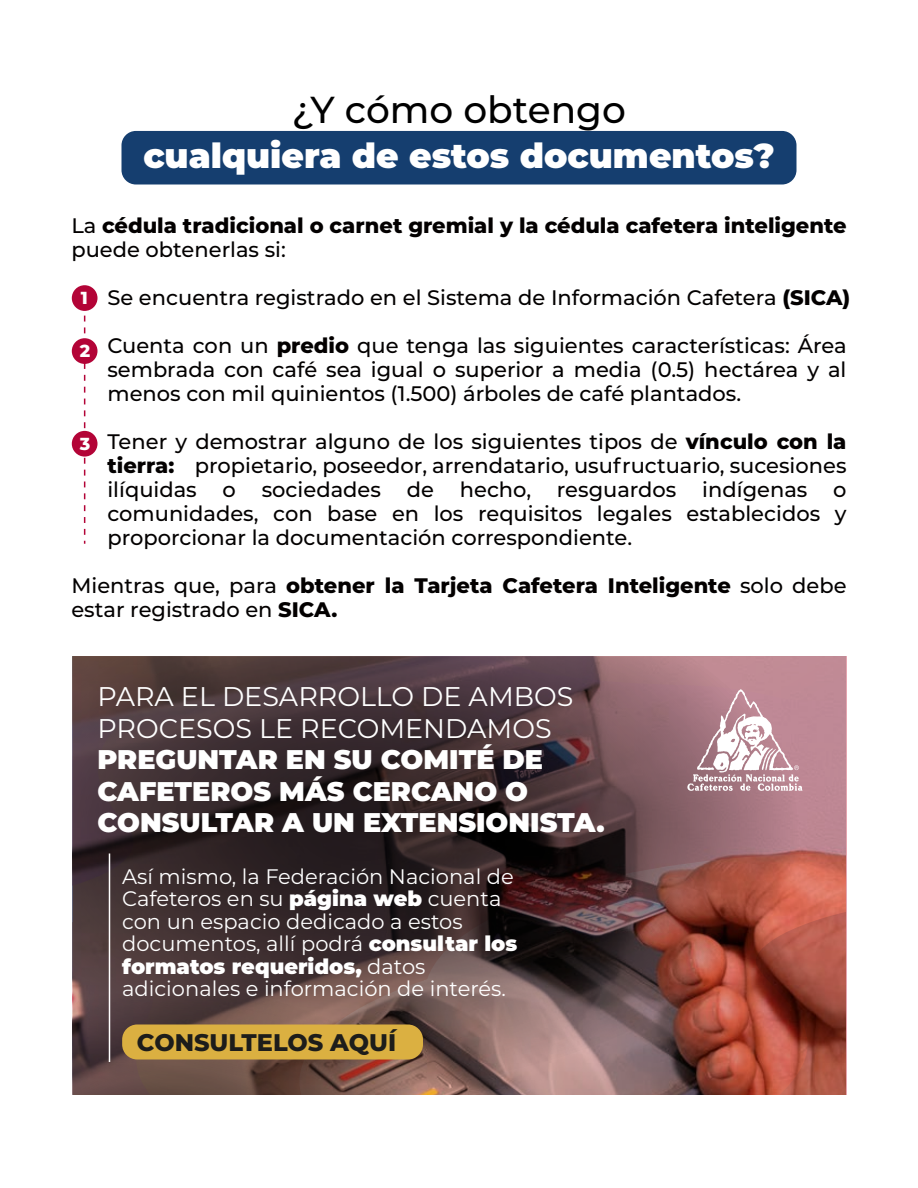
<style>
.page{position:relative;width:918px;height:1188px;background:#fff}
.page>*{position:absolute;margin:0;border:0;box-sizing:border-box;transform-origin:0 0}
.t1{font:500 37.5px "Montserrat";color:#000}
.t2{font:900 34.5px "Montserrat";color:#fff}
.t3{font:900 27px/31.5px "Montserrat";color:#fff}
.t4{font:27px/31.5px "Montserrat";color:#fff}
.t5{font:800 24px "Montserrat";color:#1d1d1b}
.t6{font:500 21px/24px "Montserrat";color:#030000;text-align:justify}
.t7{font:21px/22.5px "Montserrat";color:#fff}
.t8{font:800 21px/24px "Montserrat";color:#030000}
.t9{font:800 17.4px "Montserrat";color:#fff}
.s1{font-weight:500}
.s2{font-weight:800}
.s3{font-weight:900}
</style>
<div class="page">
<svg style="left:73px;top:657px;width:773px;height:283px;background:#463337"></svg>
<svg style="left:72px;top:656px;width:197px;height:230px;background:#413133"></svg>
<svg style="left:72px;top:922px;width:348px;height:173px;background:#523e3c"></svg>
<svg style="left:299px;top:940px;width:126px;height:155px;background:#6b4e48"></svg>
<svg style="left:425px;top:853px;width:178px;height:242px;background:#604847"></svg>
<img style="left:603px;top:853px;width:243px;height:242px">
<div style="left:122px;top:131px;width:675px;height:53px;background:#153e6f;border-radius:14px"></div>
<div style="left:122px;top:1024px;width:301px;height:35px;background:#dbb041;border-radius:15px"></div>
<svg style="left:465px;top:656px;width:381px;height:135px;background:#8e6a72"></svg>
<hr style="left:109px;top:854px;width:1px;height:208px;background:#fff">
<svg style="left:84px;top:315px;width:1px;height:229px"></svg>
<div style="left:72px;top:285px;width:26px;height:26px;background:#b30437;border-radius:50%"></div>
<div style="left:72px;top:338px;width:26px;height:26px;background:#b30437;border-radius:50%"></div>
<div style="left:72px;top:431px;width:26px;height:26px;background:#b30437;border-radius:50%"></div>
<h1 class="t1" style="left:292px;top:83px;width:336px">¿Y cómo obtengo</h1>
<h2 class="t2" style="left:143px;top:130px;width:633px">cualquiera de estos documentos?</h2>
<p class="t8" style="left:71px;top:212px;width:777px"><span class="s1">La</span> cédula tradicional o carnet gremial y la cédula cafetera inteligente <span class="s1">puede obtenerlas si:</span></p>
<p class="t6" style="left:107px;top:284px;width:744px">Se encuentra registrado en el Sistema de Información Cafetera <span class="s2">(SICA)</span></p>
<p class="t6" style="left:107px;top:332px;width:741px">Cuenta con un <span class="s2">predio</span> que tenga las siguientes características: Área sembrada con café sea igual o superior a media (0.5) hectárea y al menos con mil quinientos (1.500) árboles de café plantados.</p>
<p class="t6" style="left:107px;top:428px;width:741px">Tener y demostrar alguno de los siguientes tipos de <span class="s2">vínculo con la tierra:</span> propietario, poseedor, arrendatario, usufructuario, sucesiones ilíquidas o sociedades de hecho, resguardos indígenas o comunidades, con base en los requisitos legales establecidos y proporcionar la documentación correspondiente.</p>
<p class="t6" style="left:71px;top:572px;width:777px">Mientras que, para <span class="s2">obtener la Tarjeta Cafetera Inteligente</span> solo debe estar registrado en <span class="s2">SICA.</span></p>
<p class="t9" style="left:81px;top:285px;width:9px">1</p>
<p class="t9" style="left:80px;top:338px;width:12px">2</p>
<p class="t9" style="left:80px;top:431px;width:12px">3</p>
<p class="t4" style="left:98px;top:680px;width:477px">PARA EL DESARROLLO DE AMBOS<br>PROCESOS LE RECOMENDAMOS</p>
<p class="t3" style="left:98px;top:742px;width:509px">PREGUNTAR EN SU COMITÉ DE<br>CAFETEROS MÁS CERCANO O<br>CONSULTAR A UN EXTENSIONISTA.</p>
<p class="t7" style="left:122px;top:864px;width:397px">Así mismo, la Federación Nacional de Cafeteros en su <span class="s3">página web</span> cuenta con un espacio dedicado a estos documentos, allí podrá <span class="s3">consultar los formatos requeridos,</span> datos adicionales e información de interés.</p>
<p class="t5" style="left:137px;top:1025px;width:261px">CONSULTELOS AQUÍ</p>
</div>
